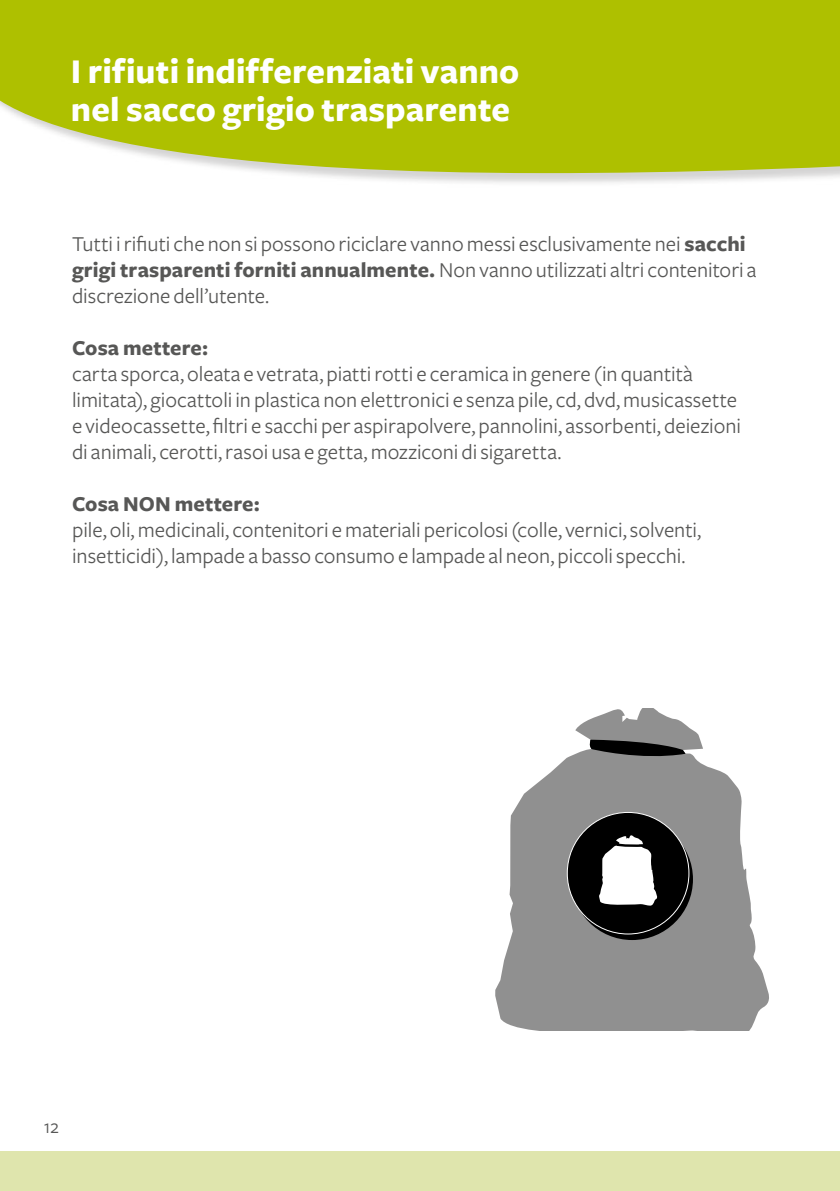
<style>
.page{position:relative;width:840px;height:1191px;background:#fff}
.page>*{position:absolute;margin:0;border:0;box-sizing:border-box;transform-origin:0 0}
.t1{font:700 36px/38px "Freight Sans";letter-spacing:.005em;color:#fff}
.t2{font:22px/26px "Freight Sans";color:#575756}
.t3{font:700 22px "Freight Sans";letter-spacing:.005em;color:#575756}
.t4{font:20px "Freight Sans";color:#575756}
.s1{font-weight:700}
</style>
<div class="page">
<svg style="left:495px;top:709px;width:273px;height:321px;fill:#909090"></svg>
<svg style="left:588px;top:739px;width:97px;height:22px;background:#4a4a4a"></svg>
<svg style="left:571px;top:818px;width:121px;height:122px"></svg>
<div style="left:567px;top:812px;width:121px;height:122px;background:#000;border-radius:50%"></div>
<svg style="left:599px;top:835px;width:58px;height:71px"></svg>
<div style="left:0;top:0;width:839px;height:188px;background:#b3b2b2;opacity:.55"></div>
<svg style="left:0;top:0;width:839px;height:174px;background:#b3c312"></svg>
<div style="left:0;top:1151px;width:839px;height:40px;background:#dfe5ad"></div>
<h1 class="t1" style="left:71px;top:53px;width:449px">I rifiuti indifferenziati vanno nel sacco grigio trasparente</h1>
<p class="t2" style="left:72px;top:231px;width:685px">Tutti i rifiuti che non si possono riciclare vanno messi esclusivamente nei <span class="s1">sacchi grigi trasparenti forniti annualmente.</span> Non vanno utilizzati altri contenitori a discrezione dell’utente.</p>
<p class="t3" style="left:72px;top:336px;width:137px">Cosa mettere:</p>
<p class="t2" style="left:72px;top:361px;width:670px">carta sporca, oleata e vetrata, piatti rotti e ceramica in genere (in quantità limitata), giocattoli in plastica non elettronici e senza pile, cd, dvd, musicassette e videocassette, filtri e sacchi per aspirapolvere, pannolini, assorbenti, deiezioni di animali, cerotti, rasoi usa e getta, mozziconi di sigaretta.</p>
<p class="t3" style="left:72px;top:492px;width:189px">Cosa NON mettere:</p>
<p class="t2" style="left:72px;top:517px;width:630px">pile, oli, medicinali, contenitori e materiali pericolosi (colle, vernici, solventi, insetticidi), lampade a basso consumo e lampade al neon, piccoli specchi.</p>
<p class="t4" style="left:44px;top:1115px;width:17px">12</p>
</div>
